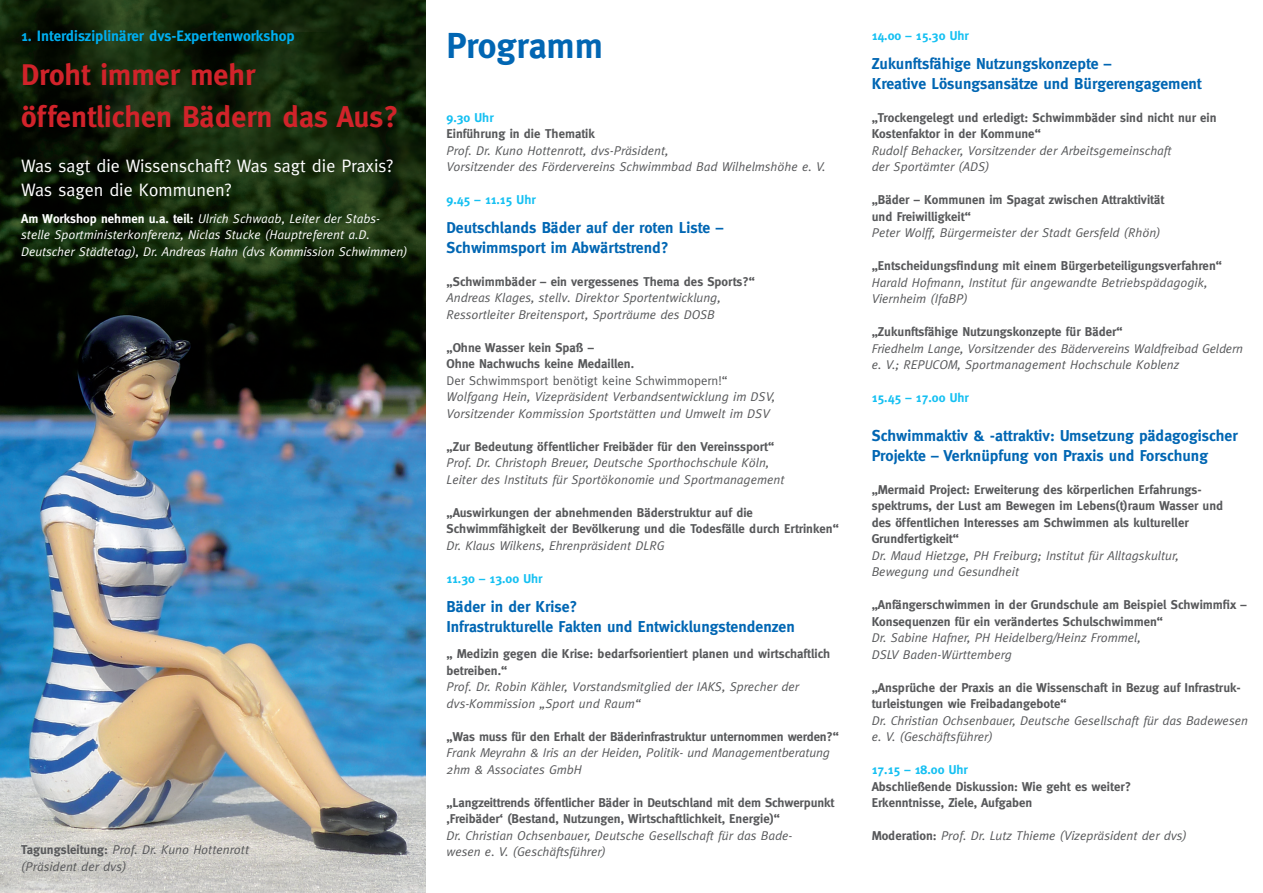
<style>
.page{position:relative;width:1263px;height:893px;background:#fff}
.page>*{position:absolute;margin:0;border:0;box-sizing:border-box;transform-origin:0 0}
.t1{font:700 36px "Meta";color:#0166b3}
.t2{font:700 30px/42px "Meta";color:#d1232a}
.t3{font:18px/24px "Meta";color:#fff}
.t4{font:700 15.75px/19.5px "Meta";color:#0166b3}
.t5{font:700 15px "Meta";color:#00aeef}
.t6{font:italic 12.75px/16.5px "Meta";color:#57585a}
.t7{font:700 12.75px/16.5px "Meta";color:#57585a}
.t8{font:italic 12.75px/16.5px "Meta";color:#fff}
.t9{font:700 12.75px "Meta";color:#15c0f2}
.t10{font:12.75px "Meta";color:#57585a}
.s1{font-weight:700;font-style:normal}
</style>
<div class="page">
<img style="left:0;top:0;width:425px;height:893px">
<p class="t5" style="left:21px;top:28px;width:275px">1. Interdisziplinärer dvs-Expertenworkshop</p>
<h2 class="t2" style="left:21px;top:53px;width:379px">Droht immer mehr öffentlichen Bädern das Aus?</h2>
<h3 class="t3" style="left:21px;top:153px;width:373px">Was sagt die Wissenschaft? Was sagt die Praxis?<br>Was sagen die Kommunen?</h3>
<p class="t8" style="left:21px;top:210px;width:388px"><span class="s1">Am Workshop nehmen u.a. teil:</span> Ulrich Schwaab, Leiter der Stabs&shy;stelle Sportministerkonferenz, Niclas Stucke (Hauptreferent a.D.<br>Deutscher Städtetag), Dr. Andreas Hahn (dvs Kommission Schwimmen)</p>
<p class="t6" style="left:21px;top:841px;width:229px"><span class="s1">Tagungsleitung:</span> Prof. Dr. Kuno Hottenrott (Präsident der dvs)</p>
<h1 class="t1" style="left:446px;top:24px;width:158px">Programm</h1>
<p class="t9" style="left:872px;top:28px;width:99px">14.00 – 15.30 Uhr</p>
<p class="t4" style="left:872px;top:54px;width:331px">Zukunftsfähige Nutzungskonzepte –<br>Kreative Lösungsansätze und Bürgerengagement</p>
<p class="t7" style="left:872px;top:109px;width:346px">„Trockengelegt und erledigt: Schwimmbäder sind nicht nur ein<br>Kostenfaktor in der Kommune“</p>
<p class="t6" style="left:872px;top:142px;width:301px">Rudolf Behacker, Vorsitzender der Arbeitsgemeinschaft der Sportämter (ADS)</p>
<p class="t7" style="left:872px;top:191px;width:294px">„Bäder – Kommunen im Spagat zwischen Attraktivität und Freiwilligkeit“</p>
<p class="t6" style="left:872px;top:224px;width:290px">Peter Wolff, Bürgermeister der Stadt Gersfeld (Rhön)</p>
<p class="t7" style="left:872px;top:257px;width:352px">„Entscheidungsfindung mit einem Bürgerbeteiligungsverfahren“</p>
<p class="t6" style="left:872px;top:274px;width:337px">Harald Hofmann, Institut für angewandte Betriebspädagogik,<br>Viernheim (IfaBP)</p>
<p class="t7" style="left:872px;top:323px;width:253px">„Zukunftsfähige Nutzungskonzepte für Bäder“</p>
<p class="t6" style="left:872px;top:340px;width:373px">Friedhelm Lange, Vorsitzender des Bädervereins Waldfreibad Geldern e. V.; REPUCOM, Sportmanagement Hochschule Koblenz</p>
<p class="t9" style="left:872px;top:390px;width:99px">15.45 – 17.00 Uhr</p>
<p class="t4" style="left:872px;top:426px;width:367px">Schwimmaktiv &amp; -attraktiv: Umsetzung pädagogischer<br>Projekte – Verknüpfung von Praxis und Forschung</p>
<p class="t7" style="left:872px;top:481px;width:353px">„Mermaid Project: Erweiterung des körperlichen Erfahrungs&shy;spektrums, der Lust am Bewegen im Lebens(t)raum Wasser und des öffentlichen Interesses am Schwimmen als kultureller Grundfertigkeit“</p>
<p class="t6" style="left:872px;top:547px;width:308px">Dr. Maud Hietzge, PH Freiburg; Institut für Alltagskultur,<br>Bewegung und Gesundheit</p>
<p class="t7" style="left:872px;top:596px;width:376px">„Anfängerschwimmen in der Grundschule am Beispiel Schwimmfix –<br>Konsequenzen für ein verändertes Schulschwimmen“</p>
<p class="t6" style="left:872px;top:629px;width:271px">Dr. Sabine Hafner, PH Heidelberg/Heinz Frommel,<br>DSLV Baden-Württemberg</p>
<p class="t7" style="left:872px;top:679px;width:371px">„Ansprüche der Praxis an die Wissenschaft in Bezug auf Infrastruk&shy;turleistungen wie Freibadangebote“</p>
<p class="t6" style="left:872px;top:712px;width:378px">Dr. Christian Ochsenbauer, Deutsche Gesellschaft für das Badewesen e. V. (Geschäftsführer)</p>
<p class="t9" style="left:872px;top:762px;width:98px">17.15 – 18.00 Uhr</p>
<p class="t7" style="left:872px;top:778px;width:261px">Abschließende Diskussion: Wie geht es weiter?<br>Erkenntnisse, Ziele, Aufgaben</p>
<p class="t6" style="left:872px;top:827px;width:317px"><span class="s1">Moderation:</span> Prof. Dr. Lutz Thieme (Vizepräsident der dvs)</p>
<p class="t9" style="left:446px;top:110px;width:49px">9.30 Uhr</p>
<p class="t7" style="left:446px;top:125px;width:150px">Einführung in die Thematik</p>
<p class="t6" style="left:446px;top:142px;width:381px">Prof. Dr. Kuno Hottenrott, dvs-Präsident,<br>Vorsitzender des Fördervereins Schwimmbad Bad Wilhelmshöhe e. V.</p>
<p class="t9" style="left:446px;top:192px;width:91px">9.45 – 11.15 Uhr</p>
<p class="t4" style="left:446px;top:218px;width:278px">Deutschlands Bäder auf der roten Liste –<br>Schwimmsport im Abwärtstrend?</p>
<p class="t7" style="left:446px;top:273px;width:310px">„Schwimmbäder – ein vergessenes Thema des Sports?“</p>
<p class="t6" style="left:446px;top:290px;width:276px">Andreas Klages, stellv. Direktor Sportentwicklung,<br>Ressortleiter Breitensport, Sporträume des DOSB</p>
<p class="t7" style="left:446px;top:339px;width:189px">„Ohne Wasser kein Spaß –<br>Ohne Nachwuchs keine Medaillen.</p>
<p class="t10" style="left:446px;top:373px;width:283px">Der Schwimmsport benötigt keine Schwimmopern!“</p>
<p class="t6" style="left:446px;top:389px;width:330px">Wolfgang Hein, Vizepräsident Verbandsentwicklung im DSV,<br>Vorsitzender Kommission Sportstätten und Umwelt im DSV</p>
<p class="t7" style="left:446px;top:438px;width:329px">„Zur Bedeutung öffentlicher Freibäder für den Vereinssport“</p>
<p class="t6" style="left:446px;top:455px;width:339px">Prof. Dr. Christoph Breuer, Deutsche Sporthochschule Köln,<br>Leiter des Instituts für Sportökonomie und Sportmanagement</p>
<p class="t7" style="left:446px;top:504px;width:394px">„Auswirkungen der abnehmenden Bäderstruktur auf die<br>Schwimmfähigkeit der Bevölkerung und die Todesfälle durch Ertrinken“</p>
<p class="t6" style="left:446px;top:537px;width:219px">Dr. Klaus Wilkens, Ehrenpräsident DLRG</p>
<p class="t9" style="left:446px;top:571px;width:98px">11.30 – 13.00 Uhr</p>
<p class="t4" style="left:446px;top:597px;width:350px">Bäder in der Krise?<br>Infrastrukturelle Fakten und Entwicklungstendenzen</p>
<p class="t7" style="left:446px;top:645px;width:385px">„ Medizin gegen die Krise: bedarfsorientiert planen und wirtschaftlich betreiben.“</p>
<p class="t6" style="left:446px;top:678px;width:354px">Prof. Dr. Robin Kähler, Vorstandsmitglied der IAKS, Sprecher der dvs-Kommission „Sport und Raum“</p>
<p class="t7" style="left:446px;top:728px;width:394px">„Was muss für den Erhalt der Bäderinfrastruktur unternommen werden?“</p>
<p class="t6" style="left:446px;top:744px;width:385px">Frank Meyrahn &amp; Iris an der Heiden, Politik- und Managementberatung<br>2hm &amp; Associates GmbH</p>
<p class="t7" style="left:446px;top:794px;width:389px">„Langzeittrends öffentlicher Bäder in Deutschland mit dem Schwerpunkt ‚Freibäder‘ (Bestand, Nutzungen, Wirtschaftlichkeit, Energie)“</p>
<p class="t6" style="left:446px;top:827px;width:347px">Dr. Christian Ochsenbauer, Deutsche Gesellschaft für das Bade&shy;wesen e. V. (Geschäftsführer)</p>
</div>
